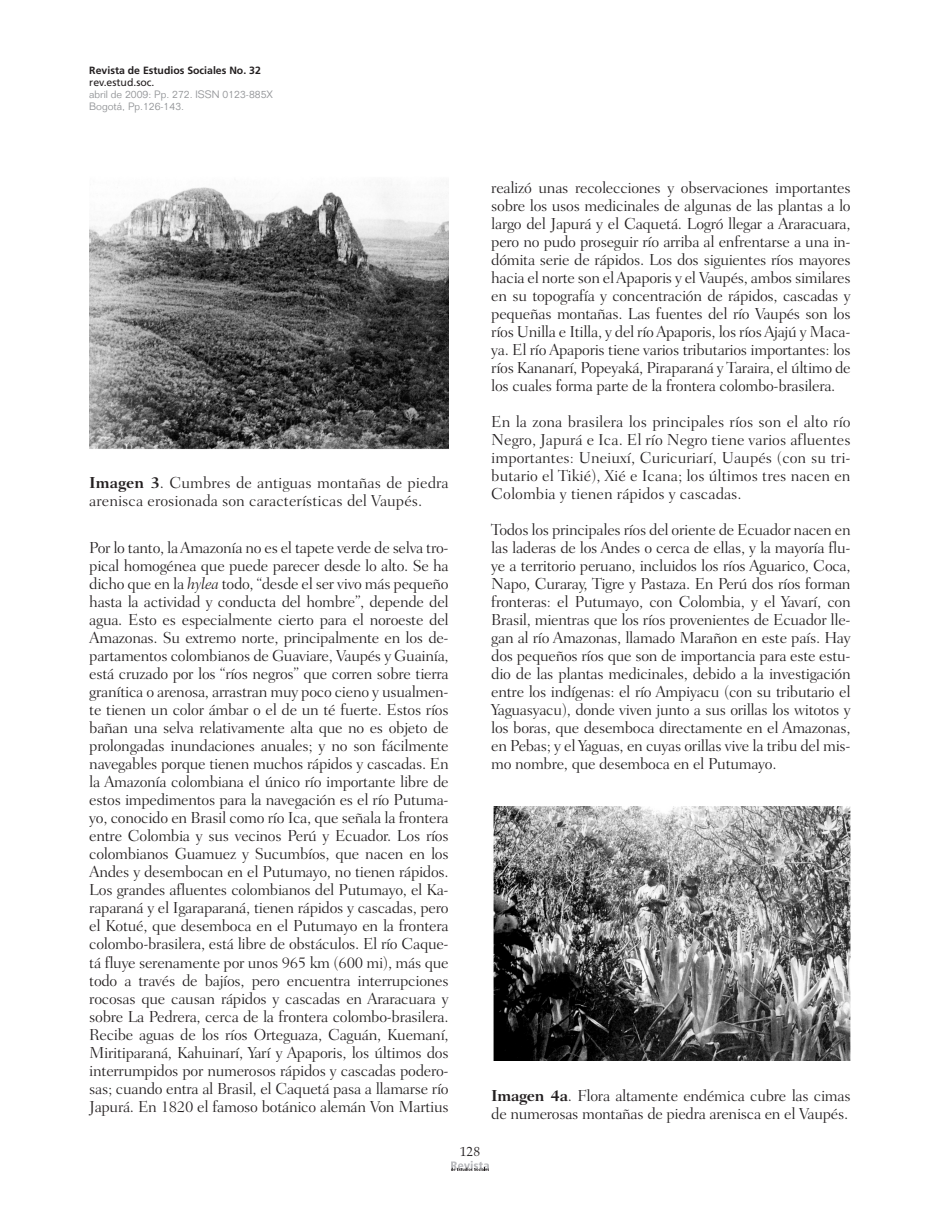
<style>
.page{position:relative;width:940px;height:1217px;background:#fff}
.page>*{position:absolute;margin:0;border:0;box-sizing:border-box;transform-origin:0 0}
.Body{font:300 16.2px/18px "Fairfield LH";letter-spacing:-.02em;color:#231f20;text-align:justify}
.Body-2{font:300 16.2px/18px "Fairfield LH";color:#231f20}
.t1{font:13.5px "Aldus";color:#231f20}
.t2{font:300 10.5px/12px "Folio";color:#939598}
.t3{font:700 10.5px "Frutiger";color:#231f20}
.t4{font:10.5px "Frutiger";color:#231f20}
.s1{font-weight:700}
.s2{font-style:italic}
</style>
<div class="page">
<img style="left:89px;top:184px;width:360px;height:265px">
<img style="left:493px;top:806px;width:357px;height:253px">
<svg style="left:451px;top:1161px;width:38px;height:9px"></svg>
<p class="t3" style="left:89px;top:64px;width:173px">Revista de Estudios Sociales No. 32</p>
<p class="t4" style="left:89px;top:76px;width:67px">rev.estud.soc.</p>
<p class="t2" style="left:89px;top:88px;width:185px">abril de 2009: Pp. 272. ISSN 0123-885X<br>Bogotá, Pp.126-143.</p>
<p class="Body-2" style="left:89px;top:474px;width:361px"><span class="s1">Imagen 3</span>. Cumbres de antiguas montañas de piedra arenisca erosionada son características del Vaupés.</p>
<p class="Body" style="left:89px;top:538px;width:361px">Por lo tanto, la Amazonía no es el tapete verde de selva tro&shy;pical homogénea que puede parecer desde lo alto. Se ha dicho que en la <span class="s2">hylea</span> todo, “desde el ser vivo más pequeño hasta la actividad y conducta del hombre”, depende del agua. Esto es especialmente cierto para el noroeste del Amazonas. Su extremo norte, principalmente en los de&shy;partamentos colombianos de Guaviare, Vaupés y Guainía, está cruzado por los “ríos negros” que corren sobre tierra granítica o arenosa, arrastran muy poco cieno y usualmen&shy;te tienen un color ámbar o el de un té fuerte. Estos ríos bañan una selva relativamente alta que no es objeto de prolongadas inundaciones anuales; y no son fácilmente navegables porque tienen muchos rápidos y cascadas. En la Amazonía colombiana el único río importante libre de estos impedimentos para la navegación es el río Putuma&shy;yo, conocido en Brasil como río Ica, que señala la frontera entre Colombia y sus vecinos Perú y Ecuador. Los ríos colombianos Guamuez y Sucumbíos, que nacen en los Andes y desembocan en el Putumayo, no tienen rápidos.<br>Los grandes afluentes colombianos del Putumayo, el Ka&shy;raparaná y el Igaraparaná, tienen rápidos y cascadas, pero el Kotué, que desemboca en el Putumayo en la frontera colombo-brasilera, está libre de obstáculos. El río Caque&shy;tá fluye serenamente por unos 965 km (600 mi), más que todo a través de bajíos, pero encuentra interrupciones rocosas que causan rápidos y cascadas en Araracuara y sobre La Pedrera, cerca de la frontera colombo-brasilera.<br>Recibe aguas de los ríos Orteguaza, Caguán, Kuemaní, Miritiparaná, Kahuinarí, Yarí y Apaporis, los últimos dos interrumpidos por numerosos rápidos y cascadas podero&shy;sas; cuando entra al Brasil, el Caquetá pasa a llamarse río Japurá. En 1820 el famoso botánico alemán Von Martius</p>
<p class="Body" style="left:491px;top:178px;width:361px">realizó unas recolecciones y observaciones importantes sobre los usos medicinales de algunas de las plantas a lo largo del Japurá y el Caquetá. Logró llegar a Araracuara, pero no pudo proseguir río arriba al enfrentarse a una in&shy;dómita serie de rápidos. Los dos siguientes ríos mayores hacia el norte son el Apaporis y el Vaupés, ambos similares en su topografía y concentración de rápidos, cascadas y pequeñas montañas. Las fuentes del río Vaupés son los ríos Unilla e Itilla, y del río Apaporis, los ríos Ajajú y Maca&shy;ya. El río Apaporis tiene varios tributarios importantes: los ríos Kananarí, Popeyaká, Piraparaná y Taraira, el último de los cuales forma parte de la frontera colombo-brasilera.</p>
<p class="Body" style="left:491px;top:412px;width:361px">En la zona brasilera los principales ríos son el alto río Negro, Japurá e Ica. El río Negro tiene varios afluentes importantes: Uneiuxí, Curicuriarí, Uaupés (con su tri&shy;butario el Tikié), Xié e Icana; los últimos tres nacen en Colombia y tienen rápidos y cascadas.</p>
<p class="Body" style="left:491px;top:520px;width:361px">Todos los principales ríos del oriente de Ecuador nacen en las laderas de los Andes o cerca de ellas, y la mayoría flu&shy;ye a territorio peruano, incluidos los ríos Aguarico, Coca, Napo, Curaray, Tigre y Pastaza. En Perú dos ríos forman fronteras: el Putumayo, con Colombia, y el Yavarí, con Brasil, mientras que los ríos provenientes de Ecuador lle&shy;gan al río Amazonas, llamado Marañon en este país. Hay dos pequeños ríos que son de importancia para este estu&shy;dio de las plantas medicinales, debido a la investigación entre los indígenas: el río Ampiyacu (con su tributario el Yaguasyacu), donde viven junto a sus orillas los witotos y los boras, que desemboca directamente en el Amazonas, en Pebas; y el Yaguas, en cuyas orillas vive la tribu del mis&shy;mo nombre, que desemboca en el Putumayo.</p>
<p class="t1" style="left:460px;top:1143px;width:22px">128</p>
<p class="Body" style="left:491px;top:1086px;width:361px"><span class="s1">Imagen 4a</span>. Flora altamente endémica cubre las cimas de numerosas montañas de piedra arenisca en el Vaupés.</p>
</div>
